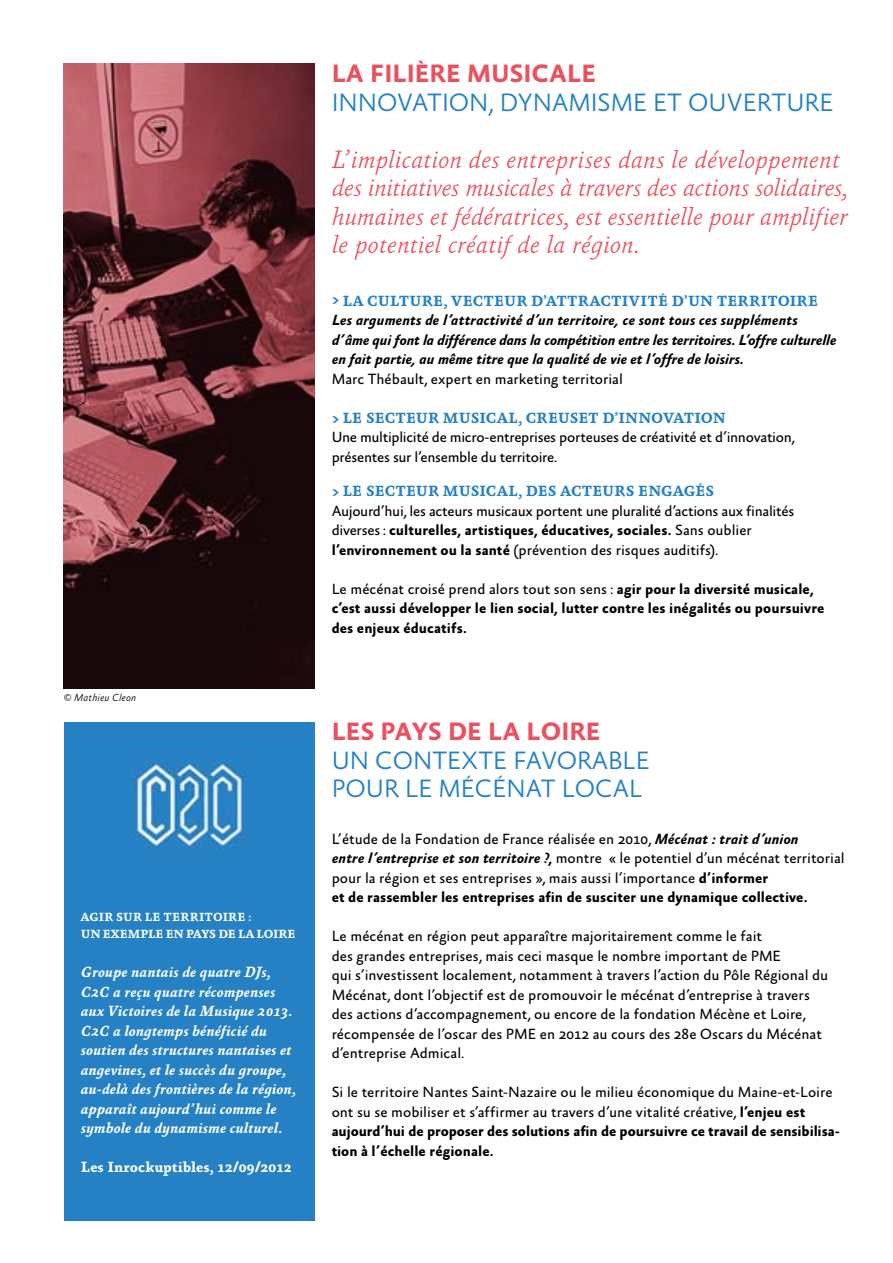
<style>
.page{position:relative;width:893px;height:1263px;background:#fff}
.page>*{position:absolute;margin:0;border:0;box-sizing:border-box;transform-origin:0 0}
.t1{font:italic 300 25.5px/28.5px "Absara";letter-spacing:-.025em;color:#ea5160}
.t2{font:300 25.5px/28.5px "Absara Sans TF";color:#2581c4}
.t3{font:700 25.5px "Absara Sans TF";color:#ea5160}
.t4{font:15px/19.5px "Absara Sans";color:#000}
.t5{font:15px/19.5px "Absara Sans";letter-spacing:-.02em;color:#000}
.t6{font:italic 700 15px/19.5px "Absara";letter-spacing:.005em;color:#fff}
.t7{font:italic 700 15px/19.5px "Absara Sans";letter-spacing:-.01em;color:#000}
.t8{font:700 15px/19.5px "Absara Sans";letter-spacing:.005em;color:#000}
.t9{font:700 15px "Absara";letter-spacing:-.005em;color:#2581c4}
.t10{font:700 15px "Absara";letter-spacing:.01em;color:#fff}
.t11{font:700 12px/16.5px "Absara";letter-spacing:-.005em;color:#fff}
.t12{font:italic 300 10.5px "Absara Sans TF";letter-spacing:.015em;color:#000}
.s1{font-weight:700}
.s2{font-weight:400}
.s3{font-weight:700;font-style:italic}
</style>
<div class="page">
<img style="left:64px;top:64px;width:251px;height:625px">
<div style="left:64px;top:722px;width:251px;height:498px;background:#2581c4"></div>
<img style="left:132px;top:759px;width:115px;height:91px">
<p class="t12" style="left:64px;top:692px;width:74px">© Mathieu Cleon</p>
<p class="t11" style="left:81px;top:909px;width:216px">AGIR SUR LE TERRITOIRE :<br>UN EXEMPLE EN PAYS DE LA LOIRE</p>
<p class="t6" style="left:81px;top:962px;width:217px">Groupe nantais de quatre DJs,<br>C2C a reçu quatre récompenses aux Victoires de la Musique 2013.<br>C2C a longtemps bénéficié du soutien des structures nantaises et angevines, et le succès du groupe, au-delà des frontières de la région, apparaît aujourd’hui comme le symbole du dynamisme culturel.</p>
<p class="t10" style="left:81px;top:1158px;width:212px">Les Inrockuptibles, 12/09/2012</p>
<h1 class="t3" style="left:332px;top:60px;width:266px">LA FILIÈRE MUSICALE</h1>
<h1 class="t2" style="left:332px;top:89px;width:503px">INNOVATION, DYNAMISME ET OUVERTURE</h1>
<h1 class="t1" style="left:332px;top:145px;width:518px">L’implication des entreprises dans le développement des initiatives musicales à travers des actions solidaires, humaines et fédératrices, est essentielle pour amplifier le potentiel créatif de la région.</h1>
<p class="t9" style="left:332px;top:292px;width:488px">&gt; LA CULTURE, VECTEUR D’ATTRACTIVITÉ D’UN TERRITOIRE</p>
<p class="t7" style="left:332px;top:311px;width:506px">Les arguments de l’attractivité d’un territoire, ce sont tous ces suppléments d’âme qui font la différence dans la compétition entre les territoires. L’offre culturelle en fait partie, au même titre que la qualité de vie et l’offre de loisirs.</p>
<p class="t4" style="left:332px;top:370px;width:293px">Marc Thébault, expert en marketing territorial</p>
<p class="t9" style="left:332px;top:409px;width:396px">&gt; LE SECTEUR MUSICAL, CREUSET D’INNOVATION</p>
<p class="t5" style="left:332px;top:428px;width:464px">Une multiplicité de micro-entreprises porteuses de créativité et d’innovation, présentes sur l’ensemble du territoire.</p>
<p class="t9" style="left:332px;top:483px;width:384px">&gt; LE SECTEUR MUSICAL, DES ACTEURS ENGAGÉS</p>
<p class="t5" style="left:332px;top:502px;width:464px">Aujourd’hui, les acteurs musicaux portent une pluralité d’actions aux finalités diverses : <span class="s1">culturelles, artistiques, éducatives, sociales.</span> Sans oublier <span class="s1">l’environnement ou la santé</span> (prévention des risques auditifs).</p>
<p class="t8" style="left:332px;top:580px;width:494px"><span class="s2">Le mécénat croisé prend alors tout son sens :</span> agir pour la diversité musicale, c’est aussi développer le lien social, lutter contre les inégalités ou poursuivre des enjeux éducatifs.</p>
<h1 class="t3" style="left:332px;top:718px;width:271px">LES PAYS DE LA LOIRE</h1>
<h1 class="t2" style="left:332px;top:747px;width:320px">UN CONTEXTE FAVORABLE<br>POUR LE MÉCÉNAT LOCAL</h1>
<p class="t4" style="left:332px;top:830px;width:514px">L’étude de la Fondation de France réalisée en 2010, <span class="s3">Mécénat : trait d’union<br>entre l’entreprise et son territoire ?</span><span class="s1">,</span> montre « le potentiel d’un mécénat territorial pour la région et ses entreprises », mais aussi l’importance <span class="s1">d’informer<br>et de rassembler les entreprises afin de susciter une dynamique collective.</span></p>
<p class="t4" style="left:332px;top:927px;width:498px">Le mécénat en région peut apparaître majoritairement comme le fait<br>des grandes entreprises, mais ceci masque le nombre important de PME<br>qui s’investissent localement, notamment à travers l’action du Pôle Régional du Mécénat, dont l’objectif est de promouvoir le mécénat d’entreprise à travers des actions d’accompagnement, ou encore de la fondation Mécène et Loire, récompensée de l’oscar des PME en 2012 au cours des 28e Oscars du Mécénat d’entreprise Admical.</p>
<p class="t4" style="left:332px;top:1083px;width:510px">Si le territoire Nantes Saint-Nazaire ou le milieu économique du Maine-et-Loire ont su se mobiliser et s’affirmer au travers d’une vitalité créative, <span class="s1">l’enjeu est aujourd’hui de proposer des solutions afin de poursuivre ce travail de sensibilisa&shy;tion à l’échelle régionale.</span></p>
</div>
